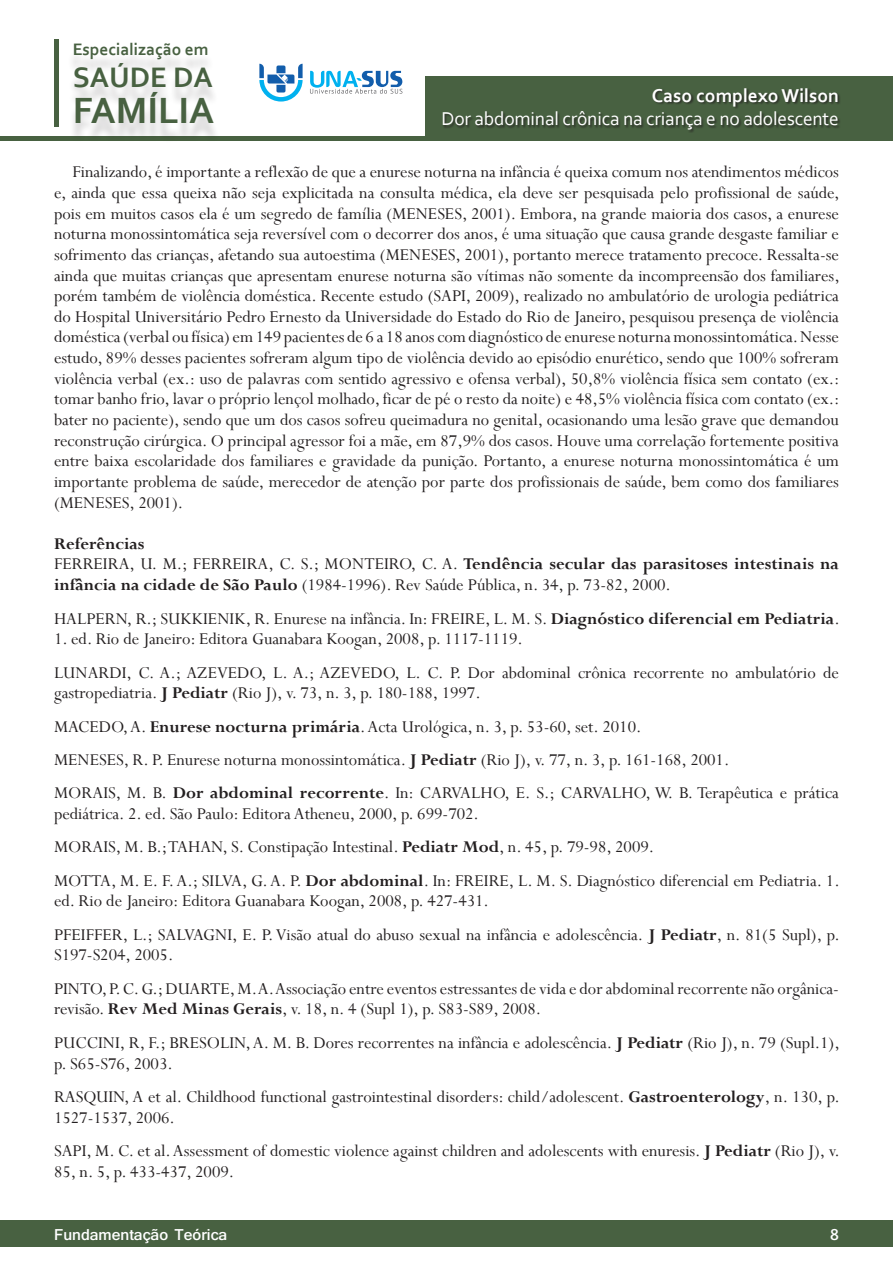
<style>
.page{position:relative;width:893px;height:1263px;background:#fff}
.page>*{position:absolute;margin:0;border:0;box-sizing:border-box;transform-origin:0 0}
.t1{font:700 38.25px "Corbel";color:#486141}
.t2{font:700 29.55px "Corbel";color:#486141}
.t3{font:19.5px "Corbel";letter-spacing:-.01em;color:#fff}
.t4{font:700 19.5px "Corbel";color:#fff}
.Paragrafo_basico{font:18.3px/20.7px "Perpetua";color:#231f20;text-align:justify}
.Referencia_Bibliogra{font:18.3px/20.7px "Perpetua";color:#231f20}
.Sub-Paragrafo_bold{font:700 18.3px "Perpetua";color:#231f20}
.t5{font:700 17.4px "Corbel";color:#486141}
.t6{font:700 16.5px "Shruti";color:#fff}
.s1{font-weight:700}
</style>
<div class="page">
<div style="left:0;top:1220px;width:893px;height:27px;background:#486141"></div>
<hr style="left:0;top:136px;width:893px;height:4px;background:#486141">
<div style="left:425px;top:77px;width:468px;height:63px;background:#486141"></div>
<div style="left:54px;top:39px;width:5px;height:87px;background:#486141"></div>
<div style="left:67px;top:49px;width:153px;height:94px;background:#231f20;opacity:.2"></div>
<div style="left:442px;top:88px;width:399px;height:45px;background:#231f20;opacity:.75"></div>
<svg style="left:259px;top:64px;width:44px;height:38px"></svg>
<svg style="left:310px;top:71px;width:92px;height:23px"></svg>
<p class="t5" style="left:73px;top:38px;width:137px">Especialização em</p>
<h2 class="t2" style="left:73px;top:58px;width:142px">SAÚDE DA</h2>
<h1 class="t1" style="left:73px;top:87px;width:143px">FAMÍLIA</h1>
<p class="t4" style="left:652px;top:84px;width:189px">Caso complexo Wilson</p>
<p class="t3" style="left:441px;top:107px;width:399px">Dor abdominal crônica na criança e no adolescente</p>
<p class="Paragrafo_basico" style="left:54px;top:161px;width:787px;text-indent:18px">Finalizando, é importante a reflexão de que a enurese noturna na infância é queixa comum nos atendimentos médicos e, ainda que essa queixa não seja explicitada na consulta médica, ela deve ser pesquisada pelo profissional de saúde, pois em muitos casos ela é um segredo de família (MENESES, 2001). Embora, na grande maioria dos casos, a enurese noturna monossintomática seja reversível com o decorrer dos anos, é uma situação que causa grande desgaste familiar e sofrimento das crianças, afetando sua autoestima (MENESES, 2001), portanto merece tratamento precoce. Ressalta-se ainda que muitas crianças que apresentam enurese noturna são vítimas não somente da incompreensão dos familiares, porém também de violência doméstica. Recente estudo (SAPI, 2009), realizado no ambulatório de urologia pediátrica do Hospital Universitário Pedro Ernesto da Universidade do Estado do Rio de Janeiro, pesquisou presença de violência doméstica (verbal ou física) em 149 pacientes de 6 a 18 anos com diagnóstico de enurese noturna monossintomática. Nesse estudo, 89% desses pacientes sofreram algum tipo de violência devido ao episódio enurético, sendo que 100% sofreram violência verbal (ex.: uso de palavras com sentido agressivo e ofensa verbal), 50,8% violência física sem contato (ex.: tomar banho frio, lavar o próprio lençol molhado, ficar de pé o resto da noite) e 48,5% violência física com contato (ex.: bater no paciente), sendo que um dos casos sofreu queimadura no genital, ocasionando uma lesão grave que demandou reconstrução cirúrgica. O principal agressor foi a mãe, em 87,9% dos casos. Houve uma correlação fortemente positiva entre baixa escolaridade dos familiares e gravidade da punição. Portanto, a enurese noturna monossintomática é um importante problema de saúde, merecedor de atenção por parte dos profissionais de saúde, bem como dos familiares (MENESES, 2001).</p>
<p class="Sub-Paragrafo_bold" style="left:54px;top:532px;width:92px">Referências</p>
<p class="Referencia_Bibliogra" style="left:54px;top:553px;width:786px">FERREIRA, U. M.; FERREIRA, C. S.; MONTEIRO, C. A. <span class="s1">Tendência secular das parasitoses intestinais na infância na cidade de São Paulo</span> (1984-1996). Rev Saúde Pública, n. 34, p. 73-82, 2000.</p>
<p class="Referencia_Bibliogra" style="left:54px;top:607px;width:787px">HALPERN, R.; SUKKIENIK, R. Enurese na infância. In: FREIRE, L. M. S. <span class="s1">Diagnóstico diferencial em Pediatria</span>.</p>
<p class="Referencia_Bibliogra" style="left:54px;top:628px;width:470px">1. ed. Rio de Janeiro: Editora Guanabara Koogan, 2008, p. 1117-1119.</p>
<p class="Referencia_Bibliogra" style="left:54px;top:661px;width:786px">LUNARDI, C. A.; AZEVEDO, L. A.; AZEVEDO, L. C. P. Dor abdominal crônica recorrente no ambulatório de gastropediatria. <span class="s1">J Pediatr</span> (Rio J), v. 73, n. 3, p. 180-188, 1997.</p>
<p class="Referencia_Bibliogra" style="left:54px;top:716px;width:589px">MACEDO, A. <span class="s1">Enurese nocturna primária</span>. Acta Urológica, n. 3, p. 53-60, set. 2010.</p>
<p class="Referencia_Bibliogra" style="left:54px;top:749px;width:677px">MENESES, R. P. Enurese noturna monossintomática. <span class="s1">J Pediatr</span> (Rio J), v. 77, n. 3, p. 161-168, 2001.</p>
<p class="Referencia_Bibliogra" style="left:54px;top:782px;width:786px">MORAIS, M. B. <span class="s1">Dor abdominal recorrente</span>. In: CARVALHO, E. S.; CARVALHO, W. B. Terapêutica e prática pediátrica. 2. ed. São Paulo: Editora Atheneu, 2000, p. 699-702.</p>
<p class="Referencia_Bibliogra" style="left:54px;top:836px;width:602px">MORAIS, M. B.; TAHAN, S. Constipação Intestinal. <span class="s1">Pediatr Mod</span>, n. 45, p. 79-98, 2009.</p>
<p class="Referencia_Bibliogra" style="left:54px;top:870px;width:787px">MOTTA, M. E. F. A.; SILVA, G. A. P. <span class="s1">Dor abdominal</span>. In: FREIRE, L. M. S. Diagnóstico diferencial em Pediatria. 1. ed. Rio de Janeiro: Editora Guanabara Koogan, 2008, p. 427-431.</p>
<p class="Referencia_Bibliogra" style="left:54px;top:924px;width:787px">PFEIFFER, L.; SALVAGNI, E. P. Visão atual do abuso sexual na infância e adolescência. <span class="s1">J Pediatr</span>, n. 81(5 Supl), p.<br>S197-S204, 2005.</p>
<p class="Referencia_Bibliogra" style="left:54px;top:978px;width:786px">PINTO, P. C. G.; DUARTE, M. A. Associação entre eventos estressantes de vida e dor abdominal recorrente não orgânica&shy;revisão. <span class="s1">Rev Med Minas Gerais</span>, v. 18, n. 4 (Supl 1), p. S83-S89, 2008.</p>
<p class="Referencia_Bibliogra" style="left:54px;top:1032px;width:787px">PUCCINI, R, F.; BRESOLIN, A. M. B. Dores recorrentes na infância e adolescência. <span class="s1">J Pediatr</span> (Rio J), n. 79 (Supl.1), p. S65-S76, 2003.</p>
<p class="Referencia_Bibliogra" style="left:54px;top:1086px;width:787px">RASQUIN, A et al. Childhood functional gastrointestinal disorders: child/adolescent. <span class="s1">Gastroenterology</span>, n. 130, p.<br>1527-1537, 2006.</p>
<p class="Referencia_Bibliogra" style="left:54px;top:1140px;width:787px">SAPI, M. C. et al. Assessment of domestic violence against children and adolescents with enuresis. <span class="s1">J Pediatr</span> (Rio J), v.<br>85, n. 5, p. 433-437, 2009.</p>
<p class="t6" style="left:54px;top:1225px;width:175px">Fundamentação Teórica</p>
<p class="t6" style="left:830px;top:1225px;width:10px">8</p>
</div>
